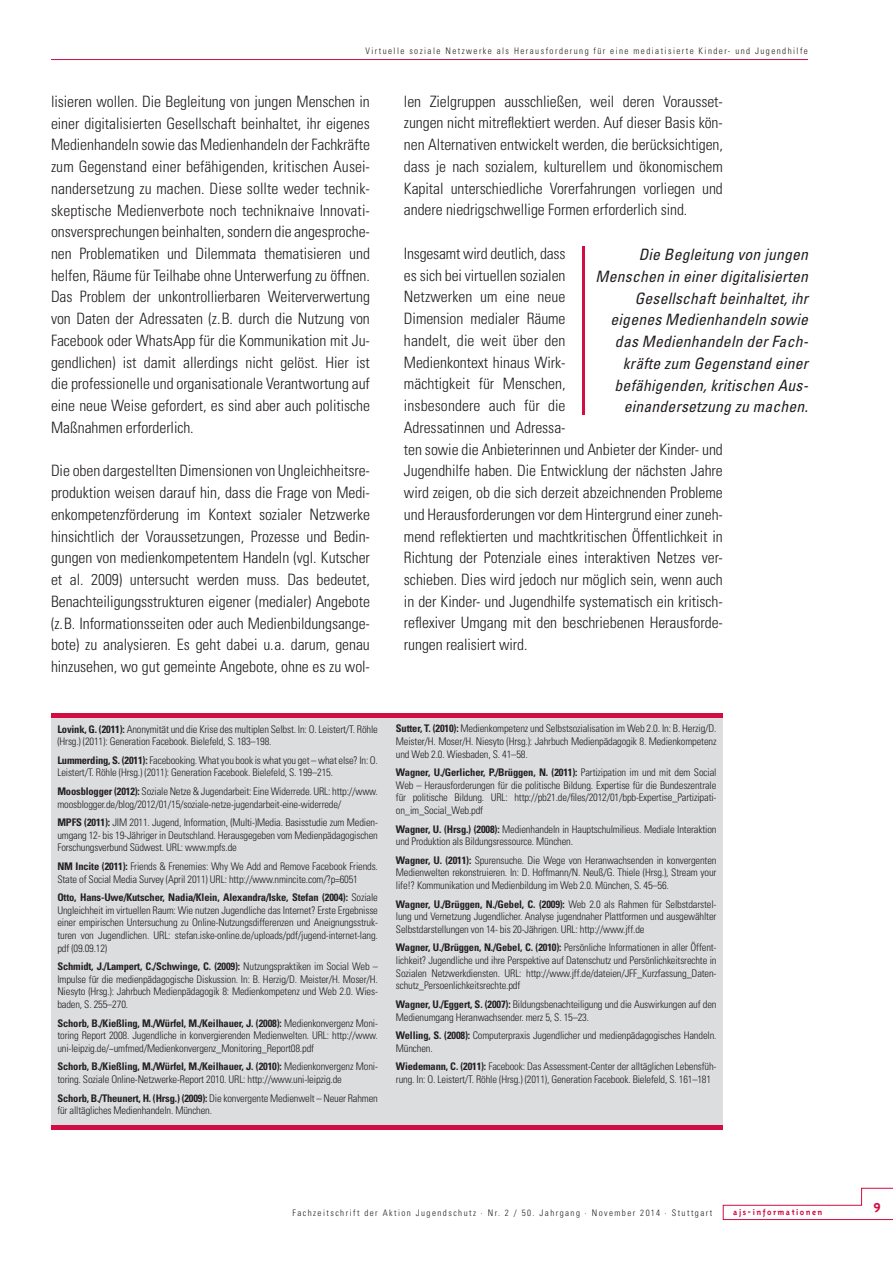
<style>
.page{position:relative;width:893px;height:1263px;background:#fff}
.page>*{position:absolute;margin:0;border:0;box-sizing:border-box;transform-origin:0 0}
.t1{font:300 condensed 15.6px/21.8px "Univers";letter-spacing:-.005em;color:#231f20;text-align:justify}
.t2{font:italic condensed 15.6px/21.8px "Univers";letter-spacing:.01em;color:#231f20;text-align:right}
.t3{font:700 15px "Triplex";color:#d20d44}
.t4{font:300 condensed 10.5px/12.6px "Univers";letter-spacing:-.015em;color:#231f20}
.t5{font:300 condensed 9px "Univers";letter-spacing:.16em;color:#231f20}
.t6{font:700 9px "Triplex";letter-spacing:.16em;color:#d20d44}
.s1{font-weight:700}
</style>
<div class="page">
<svg style="left:723px;top:1188px;width:170px;height:32px"></svg>
<hr style="left:51px;top:59px;width:757px;height:1px;background:#d20d44">
<div style="left:51px;top:716px;width:672px;height:413px;background:#dcdddf"></div>
<hr style="left:51px;top:1125px;width:672px;height:4px;background:#d20d44">
<hr style="left:51px;top:714px;width:672px;height:4px;background:#d20d44">
<hr style="left:583px;top:246px;width:2px;height:169px;background:#d20d44">
<p class="t5" style="left:366px;top:45px;width:444px">Virtuelle soziale Netzwerke als Herausforderung für eine mediatisierte Kinder- und Jugendhilfe</p>
<p class="t1" style="left:51px;top:90px;width:320px">lisieren wollen. Die Begleitung von jungen Menschen in einer digitalisierten Gesellschaft beinhaltet, ihr eigenes Medienhandeln sowie das Medienhandeln der Fachkräfte zum Gegenstand einer befähigenden, kritischen Ausei&shy;nandersetzung zu machen. Diese sollte weder technik&shy;skeptische Medienverbote noch techniknaive Innovati&shy;onsversprechungen beinhalten, sondern die angesproche&shy;nen Problematiken und Dilemmata thematisieren und helfen, Räume für Teilhabe ohne Unterwerfung zu öffnen.<br>Das Problem der unkontrollierbaren Weiterverwertung von Daten der Adressaten (z.B. durch die Nutzung von Facebook oder WhatsApp für die Kommunikation mit Ju&shy;gendlichen) ist damit allerdings nicht gelöst. Hier ist die professionelle und organisationale Verantwortung auf eine neue Weise gefordert, es sind aber auch politische Maßnahmen erforderlich.</p>
<p class="t1" style="left:51px;top:460px;width:320px">Die oben dargestellten Dimensionen von Ungleichheitsre&shy;produktion weisen darauf hin, dass die Frage von Medi&shy;enkompetenzförderung im Kontext sozialer Netzwerke hinsichtlich der Voraussetzungen, Prozesse und Bedin&shy;gungen von medienkompetentem Handeln (vgl. Kutscher et al. 2009) untersucht werden muss. Das bedeutet, Benachteiligungsstrukturen eigener (medialer) Angebote (z.B. Informationsseiten oder auch Medienbildungsange&shy;bote) zu analysieren. Es geht dabei u.a. darum, genau hinzusehen, wo gut gemeinte Angebote, ohne es zu wol-</p>
<p class="t1" style="left:404px;top:90px;width:320px">len Zielgruppen ausschließen, weil deren Vorausset&shy;zungen nicht mitreflektiert werden. Auf dieser Basis kön&shy;nen Alternativen entwickelt werden, die berücksichtigen, dass je nach sozialem, kulturellem und ökonomischem Kapital unterschiedliche Vorerfahrungen vorliegen und andere niedrigschwellige Formen erforderlich sind.</p>
<p class="t1" style="left:404px;top:242px;width:320px;text-align:left">Insgesamt wird deutlich, dass<br>es sich bei virtuellen sozialen<br>Netzwerken um eine neue<br>Dimension medialer Räume<br>handelt, die weit über den<br>Medienkontext hinaus Wirk-<br>mächtigkeit für Menschen,<br>insbesondere auch für die<br>Adressatinnen und Adressa-<br>ten sowie die Anbieterinnen und Anbieter der Kinder- und Jugendhilfe haben. Die Entwicklung der nächsten Jahre wird zeigen, ob die sich derzeit abzeichnenden Probleme und Herausforderungen vor dem Hintergrund einer zuneh&shy;mend reflektierten und machtkritischen Öffentlichkeit in Richtung der Potenziale eines interaktiven Netzes ver&shy;schieben. Dies wird jedoch nur möglich sein, wenn auch in der Kinder- und Jugendhilfe systematisch ein kritisch&shy;reflexiver Umgang mit den beschriebenen Herausforde&shy;rungen realisiert wird.</p>
<p class="t2" style="left:596px;top:243px;width:214px">Die Begleitung von jungen<br>Menschen in einer digitalisierten<br>Gesellschaft beinhaltet, ihr eigenes Medienhandeln sowie das Medienhandeln der Fach&shy;kräfte zum Gegenstand einer befähigenden, kritischen Aus&shy;einandersetzung zu machen.</p>
<p class="t4" style="left:57px;top:722px;width:322px"><span class="s1">Lovink, G. (2011):</span> Anonymität und die Krise des multiplen Selbst. In: O. Leistert/T. Röhle (Hrsg.) (2011): Generation Facebook. Bielefeld, S. 183–198.</p>
<p class="t4" style="left:57px;top:753px;width:322px"><span class="s1">Lummerding, S. (2011):</span> Facebooking. What you book is what you get – what else? In: O.<br>Leistert/T. Röhle (Hrsg.) (2011): Generation Facebook. Bielefeld, S. 199–215.</p>
<p class="t4" style="left:57px;top:785px;width:322px"><span class="s1">Moosblogger (2012):</span> Soziale Netze &amp; Jugendarbeit: Eine Widerrede. URL: http://www. moosblogger.de/blog/2012/01/15/soziale-netze-jugendarbeit-eine-widerrede/</p>
<p class="t4" style="left:57px;top:816px;width:322px;text-align:justify"><span class="s1">MPFS (2011):</span> JIM 2011. Jugend, Information, (Multi-)Media. Basisstudie zum Medien&shy;umgang 12- bis 19-Jähriger in Deutschland. Herausgegeben vom Medienpädagogischen Forschungsverbund Südwest. URL: www.mpfs.de</p>
<p class="t4" style="left:57px;top:860px;width:322px"><span class="s1">NM Incite (2011):</span> Friends &amp; Frenemies: Why We Add and Remove Facebook Friends.<br>State of Social Media Survey (April 2011) URL: http://www.nmincite.com/?p=6051</p>
<p class="t4" style="left:57px;top:891px;width:322px;text-align:justify"><span class="s1">Otto, Hans-Uwe/Kutscher, Nadia/Klein, Alexandra/Iske, Stefan (2004):</span> Soziale Ungleichheit im virtuellen Raum: Wie nutzen Jugendliche das Internet? Erste Ergebnisse einer empirischen Untersuchung zu Online-Nutzungsdifferenzen und Aneignungsstruk&shy;turen von Jugendlichen. URL: stefan.iske-online.de/uploads/pdf/jugend-internet-lang. pdf (09.09.12)</p>
<p class="t4" style="left:57px;top:960px;width:322px;text-align:justify"><span class="s1">Schmidt, J./Lampert, C./Schwinge, C. (2009):</span> Nutzungspraktiken im Social Web – Impulse für die medienpädagogische Diskussion. In: B. Herzig/D. Meister/H. Moser/H.<br>Niesyto (Hrsg.): Jahrbuch Medienpädagogik 8: Medienkompetenz und Web 2.0. Wies&shy;baden, S. 255–270.</p>
<p class="t4" style="left:57px;top:1016px;width:322px;text-align:justify"><span class="s1">Schorb, B./Kießling, M./Würfel, M./Keilhauer, J. (2008):</span> Medienkonvergenz Moni&shy;toring Report 2008. Jugendliche in konvergierenden Medienwelten. URL: http://www. uni-leipzig.de/~umfmed/Medienkonvergenz_Monitoring_Report08.pdf</p>
<p class="t4" style="left:57px;top:1060px;width:322px"><span class="s1">Schorb, B./Kießling, M./Würfel, M./Keilhauer, J. (2010):</span> Medienkonvergenz Moni&shy;toring. Soziale Online-Netzwerke-Report 2010. URL: http://www.uni-leipzig.de</p>
<p class="t4" style="left:57px;top:1091px;width:322px"><span class="s1">Schorb, B./Theunert, H. (Hrsg.) (2009):</span> Die konvergente Medienwelt – Neuer Rahmen für alltägliches Medienhandeln. München.</p>
<p class="t4" style="left:396px;top:722px;width:322px;text-align:justify"><span class="s1">Sutter, T. (2010):</span> Medienkompetenz und Selbstsozialisation im Web 2.0. In: B. Herzig/D.<br>Meister/H. Moser/H. Niesyto (Hrsg.): Jahrbuch Medienpädagogik 8. Medienkompetenz und Web 2.0. Wiesbaden, S. 41–58.</p>
<p class="t4" style="left:396px;top:766px;width:322px;text-align:justify"><span class="s1">Wagner, U./Gerlicher, P./Brüggen, N. (2011):</span> Partizipation im und mit dem Social Web – Herausforderungen für die politische Bildung. Expertise für die Bundeszentrale für politische Bildung. URL: http://pb21.de/files/2012/01/bpb-Expertise_Partizipati&shy;on_im_Social_Web.pdf</p>
<p class="t4" style="left:396px;top:822px;width:322px"><span class="s1">Wagner, U. (Hrsg.) (2008):</span> Medienhandeln in Hauptschulmilieus. Mediale Interaktion und Produktion als Bildungsressource. München.</p>
<p class="t4" style="left:396px;top:854px;width:322px;text-align:justify"><span class="s1">Wagner, U. (2011):</span> Spurensuche. Die Wege von Heranwachsenden in konvergenten Medienwelten rekonstruieren. In: D. Hoffmann/N. Neuß/G. Thiele (Hrsg.), Stream your life!? Kommunikation und Medienbildung im Web 2.0. München, S. 45–56.</p>
<p class="t4" style="left:396px;top:897px;width:322px;text-align:justify"><span class="s1">Wagner, U./Brüggen, N./Gebel, C. (2009):</span> Web 2.0 als Rahmen für Selbstdarstel&shy;lung und Vernetzung Jugendlicher. Analyse jugendnaher Plattformen und ausgewählter Selbstdarstellungen von 14- bis 20-Jährigen. URL: http://www.jff.de</p>
<p class="t4" style="left:396px;top:941px;width:322px;text-align:justify"><span class="s1">Wagner, U./Brüggen, N./Gebel, C. (2010):</span> Persönliche Informationen in aller Öffent&shy;lichkeit? Jugendliche und ihre Perspektive auf Datenschutz und Persönlichkeitsrechte in Sozialen Netzwerkdiensten. URL: http://www.jff.de/dateien/JFF_Kurzfassung_Daten&shy;schutz_Persoenlichkeitsrechte.pdf</p>
<p class="t4" style="left:396px;top:998px;width:322px"><span class="s1">Wagner, U./Eggert, S. (2007):</span> Bildungsbenachteiligung und die Auswirkungen auf den<br>Medienumgang Heranwachsender. merz 5, S. 15–23.</p>
<p class="t4" style="left:396px;top:1029px;width:322px"><span class="s1">Welling, S. (2008):</span> Computerpraxis Jugendlicher und medienpädagogisches Handeln.<br>München.</p>
<p class="t4" style="left:396px;top:1060px;width:322px"><span class="s1">Wiedemann, C. (2011):</span> Facebook: Das Assessment-Center der alltäglichen Lebensfüh&shy;rung. In: O. Leistert/T. Röhle (Hrsg.) (2011), Generation Facebook. Bielefeld, S. 161–181</p>
<p class="t5" style="left:292px;top:1207px;width:421px">Fachzeitschrift der Aktion Jugendschutz · Nr. 2 / 50. Jahrgang · November 2014 · Stuttgart</p>
<p class="t6" style="left:733px;top:1207px;width:91px">ajs-informationen</p>
<h2 class="t3" style="left:873px;top:1196px;width:9px">9</h2>
</div>
